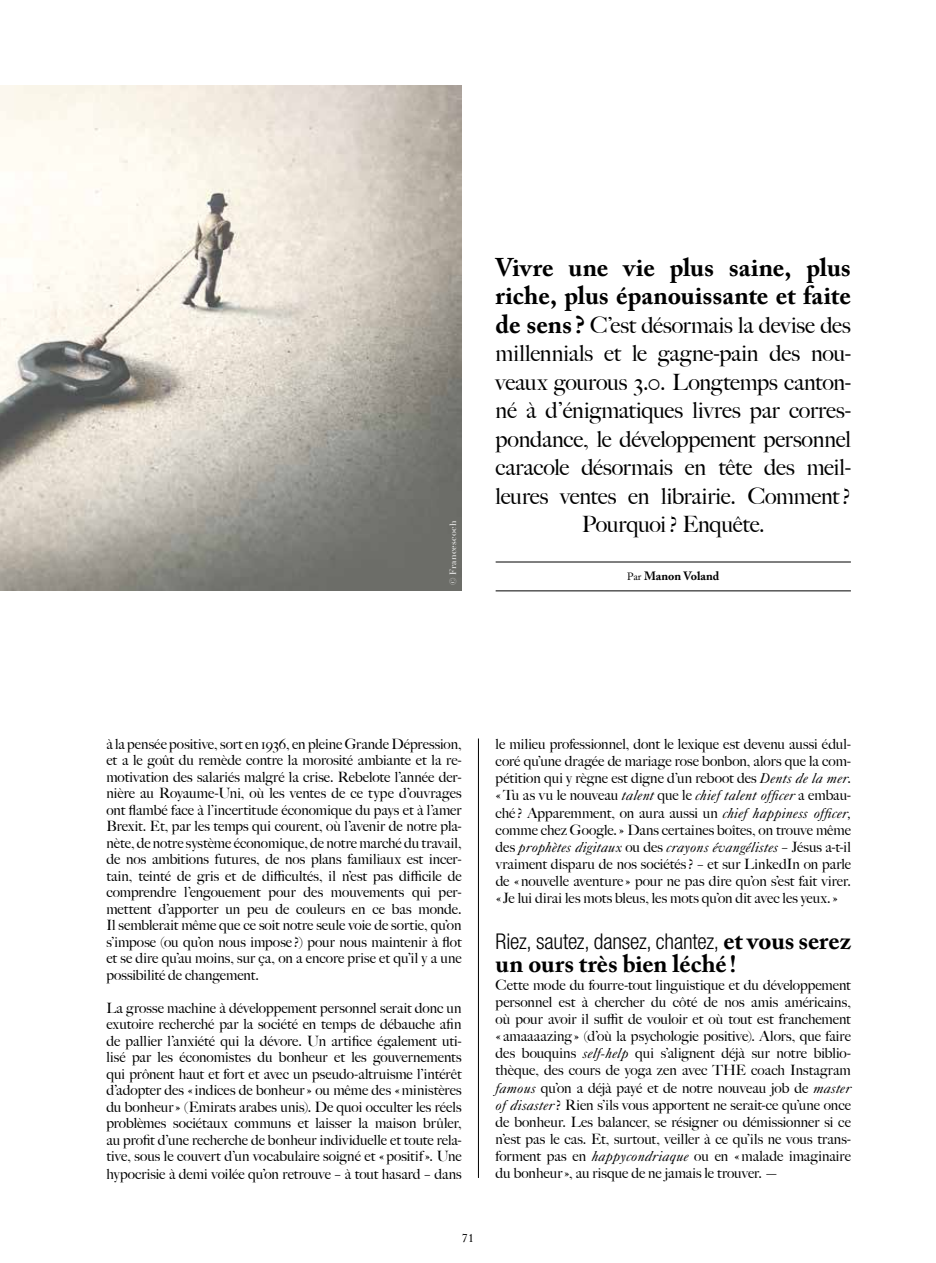
<style>
.page{position:relative;width:936px;height:1263px;background:#fff}
.page>*{position:absolute;margin:0;border:0;box-sizing:border-box;transform-origin:0 0}
.t1{font:700 25.5px/28.5px "Adobe Caslon Pro";color:#000}
.t2{font:700 24.75px "Adobe Caslon Pro";color:#000}
.t3{font:500 22.5px/28.5px "Big Caslon";letter-spacing:-.01em;color:#000;text-align:center}
.t4{font:300 condensed 21.75px "Helvetica Neue LT Std";letter-spacing:-.01em;color:#000}
.t5{font:500 14.25px/16.5px "Big Caslon";color:#000;text-align:justify}
.t6{font:italic 14.25px "Caslon 540 LT Std";letter-spacing:.015em;color:#000}
.t7{font:700 12px "Adobe Caslon Pro";color:#000}
.t8{font:12px "Caslon 540 LT Std";color:#000}
.t9{font:9px "Didot";letter-spacing:.03em;color:#fff}
.s1{font-family:"Adobe Caslon Pro";font-weight:700;font-size:25.5px}
.s2{font-weight:400;font-size:10.5px}
.s3{font-family:"Caslon 540 LT Std";font-weight:400;font-style:italic}
.s4{font-family:"Big Caslon";font-weight:500;font-style:normal}
.s5{font-family:"Adobe Caslon Pro";font-weight:700;font-stretch:normal;font-size:24.75px}
</style>
<div class="page">
<hr style="left:478px;top:738px;width:1px;height:440px;background:#000">
<img style="left:0;top:85px;width:461px;height:505px">
<hr style="left:495px;top:562px;width:355px;height:1px;background:#000">
<hr style="left:495px;top:591px;width:355px;height:1px;background:#000">
<p class="t9" style="left:447px;top:585px;width:65px;rotate:-90deg">© Francescoch</p>
<h1 class="t1" style="left:495px;top:252px;width:357px">Vivre une vie plus saine, plus riche, plus épanouissante et faite</h1>
<p class="t3" style="left:495px;top:309px;width:357px"><span class="s1">de sens?</span> C’est désormais la devise des millennials et le gagne-pain des nou&shy;veaux gourous 3.0. Longtemps canton&shy;né à d’énigmatiques livres par corres&shy;pondance, le développement personnel caracole désormais en tête des meil&shy;leures ventes en librairie. Comment?<br>Pourquoi? Enquête.</p>
<p class="t7" style="left:627px;top:569px;width:93px"><span class="s2">Par</span> Manon Voland</p>
<p class="t5" style="left:106px;top:735px;width:357px">à la pensée positive, sort en 1936, en pleine Grande Dépression, et a le goût du remède contre la morosité ambiante et la re&shy;motivation des salariés malgré la crise. Rebelote l’année der&shy;nière au Royaume-Uni, où les ventes de ce type d’ouvrages ont flambé face à l’incertitude économique du pays et à l’amer Brexit. Et, par les temps qui courent, où l’avenir de notre pla&shy;nète, de notre système économique, de notre marché du travail, de nos ambitions futures, de nos plans familiaux est incer&shy;tain, teinté de gris et de difficultés, il n’est pas difficile de comprendre l’engouement pour des mouvements qui per&shy;mettent d’apporter un peu de couleurs en ce bas monde.<br>Il semblerait même que ce soit notre seule voie de sortie, qu’on s’impose (ou qu’on nous impose ?) pour nous maintenir à flot et se dire qu’au moins, sur ça, on a encore prise et qu’il y a une possibilité de changement.</p>
<p class="t5" style="left:106px;top:999px;width:357px">La grosse machine à développement personnel serait donc un exutoire recherché par la société en temps de débauche afin de pallier l’anxiété qui la dévore. Un artifice également uti&shy;lisé par les économistes du bonheur et les gouvernements qui prônent haut et fort et avec un pseudo-altruisme l’intérêt d’adopter des «indices de bonheur» ou même des «ministères du bonheur» (Emirats arabes unis). De quoi occulter les réels problèmes sociétaux communs et laisser la maison brûler, au profit d’une recherche de bonheur individuelle et toute rela&shy;tive, sous le couvert d’un vocabulaire soigné et «positif». Une hypocrisie à demi voilée qu’on retrouve – à tout hasard – dans</p>
<p class="t8" style="left:462px;top:1230px;width:13px">71</p>
<p class="t5" style="left:495px;top:735px;width:357px;line-height:17.1px">le milieu professionnel, dont le lexique est devenu aussi édul&shy;coré qu’une dragée de mariage rose bonbon, alors que la com&shy;pétition qui y règne est digne d’un reboot des <span class="s3">Dents de la mer</span>. «Tu as vu le nouveau <span class="s3">talent</span> que le <span class="s3">chief talent officer</span> a embau&shy;ché ? Apparemment, on aura aussi un <span class="s3">chief happiness officer, </span>comme chez Google.» Dans certaines boîtes, on trouve même</p>
<p class="t6" style="left:495px;top:838px;width:357px"><span class="s4">des</span> prophètes digitaux <span class="s4">ou des</span> crayons évangélistes <span class="s4">– Jésus a-t-il</span></p>
<p class="t5" style="left:495px;top:855px;width:357px;line-height:17.1px">vraiment disparu de nos sociétés? – et sur LinkedIn on parle de «nouvelle aventure » pour ne pas dire qu’on s’est fait virer. «Je lui dirai les mots bleus, les mots qu’on dit avec les yeux.»</p>
<h3 class="t4" style="left:495px;top:929px;width:357px">Riez, sautez, dansez, chantez, <span class="s5">et vous serez</span></h3>
<h2 class="t2" style="left:495px;top:949px;width:242px">un ours très bien léché !</h2>
<p class="t5" style="left:495px;top:975px;width:357px;line-height:17.1px">Cette mode du fourre-tout linguistique et du développement personnel est à chercher du côté de nos amis américains, où pour avoir il suffit de vouloir et où tout est franchement « amaaaazing» (d’où la psychologie positive). Alors, que faire des bouquins <span class="s3">self-help</span> qui s’alignent déjà sur notre biblio&shy;thèque, des cours de yoga zen avec THE coach Instagram <span class="s3">famous</span> qu’on a déjà payé et de notre nouveau job de <span class="s3">master of disaster</span>? Rien s’ils vous apportent ne serait-ce qu’une once de bonheur. Les balancer, se résigner ou démissionner si ce n’est pas le cas. Et, surtout, veiller à ce qu’ils ne vous trans&shy;forment pas en <span class="s3">happycondriaque</span> ou en «malade imaginaire du bonheur», au risque de ne jamais le trouver. —</p>
</div>
